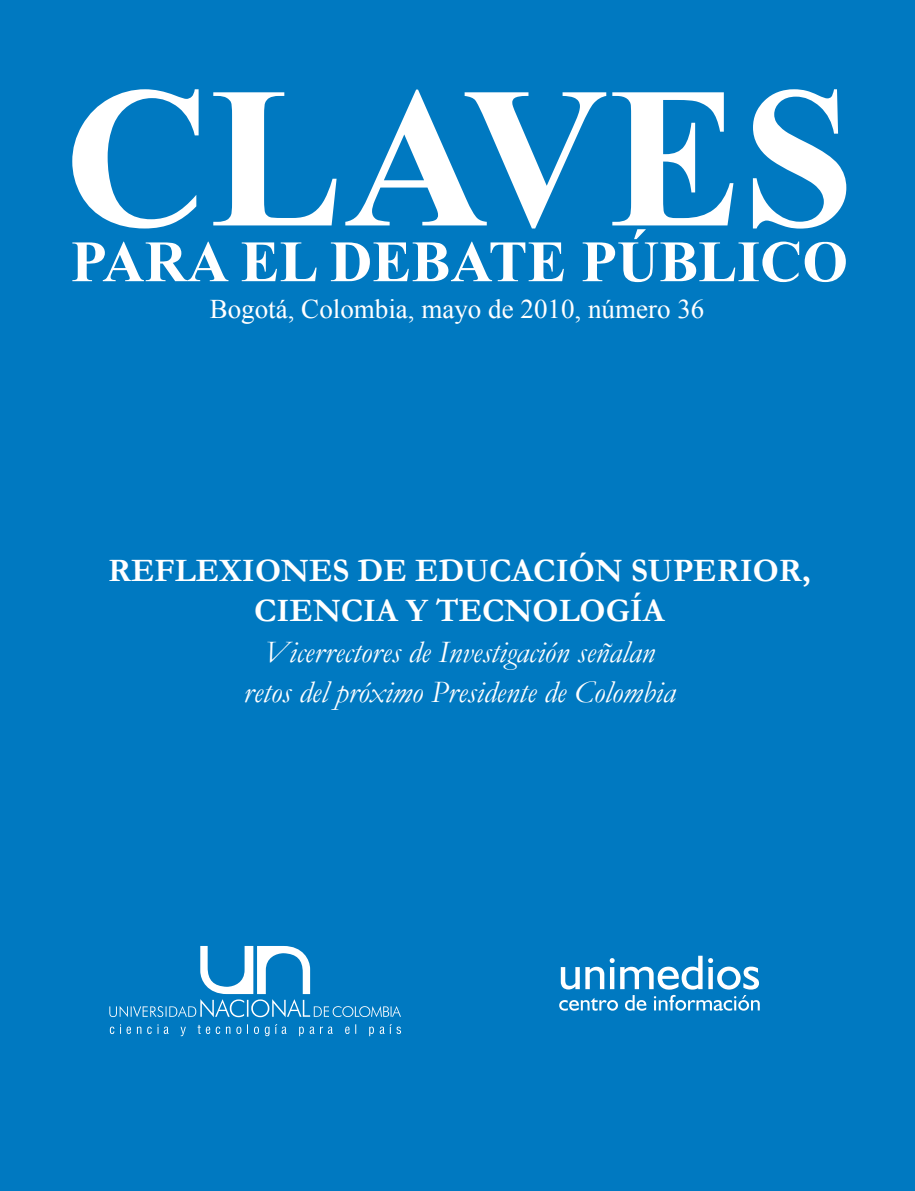
<style>
.page{position:relative;width:915px;height:1191px;background:#fff}
.page>*{position:absolute;margin:0;border:0;box-sizing:border-box;transform-origin:0 0}
.t1{font:700 201px "Times New Roman";color:#fff}
.t2{font:700 58.5px "Times New Roman";color:#fff}
.t3{font:700 33px/40.5px "Garamond";color:#fff;text-align:center}
.t4{font:italic 31.5px/40.5px "Garamond";color:#fff;text-align:center}
.t5{font:27px "Times New Roman";color:#fff}
</style>
<div class="page">
<div style="left:0;top:0;width:914px;height:1191px;background:#0079c1"></div>
<svg style="left:560px;top:955px;width:198px;height:34px"></svg>
<svg style="left:559px;top:995px;width:200px;height:15px"></svg>
<svg style="left:109px;top:946px;width:292px;height:71px"></svg>
<svg style="left:110px;top:1024px;width:291px;height:12px"></svg>
<h1 class="t1" style="left:64px;top:19px;width:791px">CLAVES</h1>
<h2 class="t2" style="left:71px;top:221px;width:778px">PARA EL DEBATE PÚBLICO</h2>
<p class="t5" style="left:210px;top:291px;width:496px">Bogotá, Colombia, mayo de 2010, número 36</p>
<p class="t3" style="left:108px;top:550px;width:703px">REFLEXIONES DE EDUCACIÓN SUPERIOR,<br>CIENCIA Y TECNOLOGÍA</p>
<p class="t4" style="left:243px;top:631px;width:433px">Vicerrectores de Investigación señalan retos del próximo Presidente de Colombia</p>
</div>
